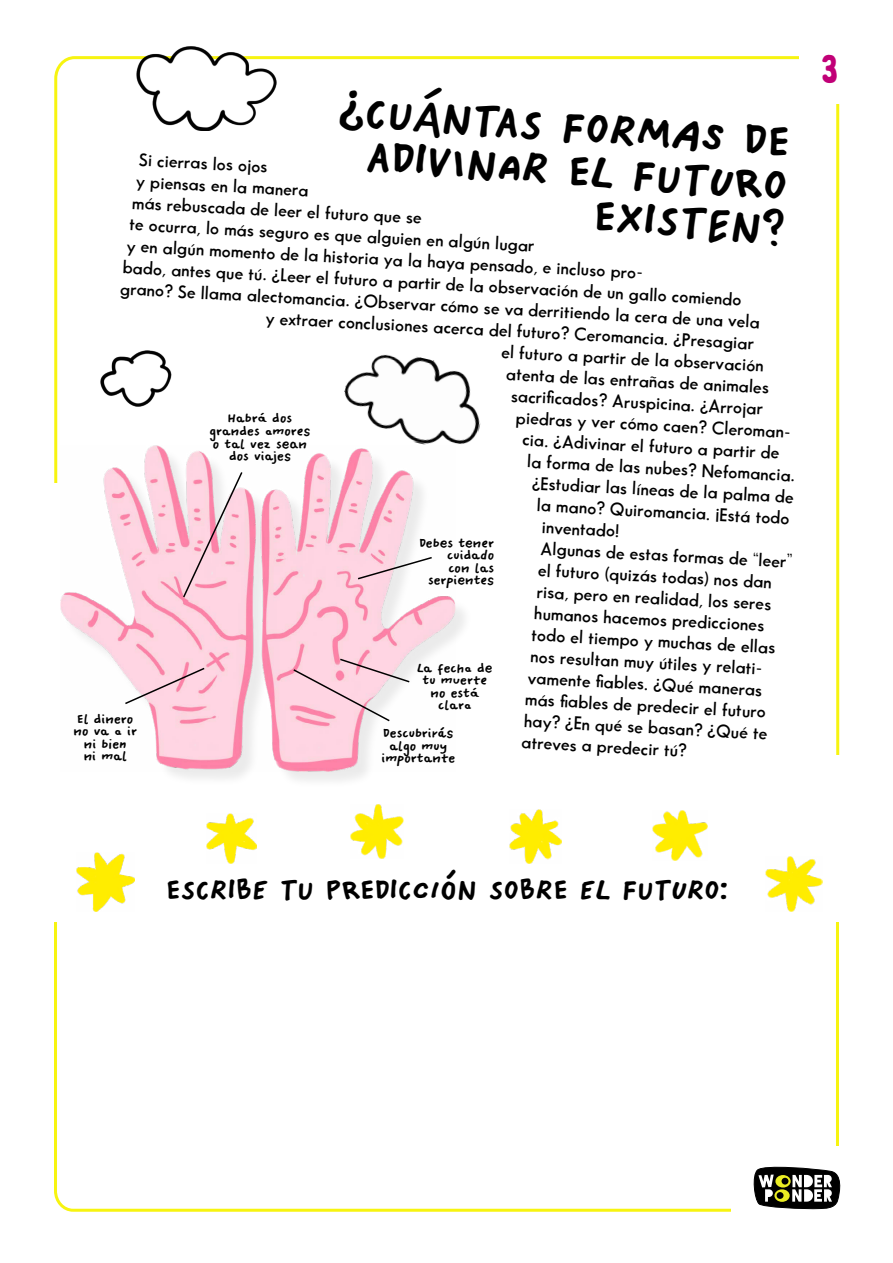
<style>
.page{position:relative;width:893px;height:1263px;background:#fff}
.page>*{position:absolute;margin:0;border:0;box-sizing:border-box;transform-origin:0 0}
.t1{font:39px "Bobby Jones Soft";color:#c10077}
.t2{font:37.5px/43.5px "Mr Orange";color:#000;text-align:right}
.t3{font:24px "Mr Orange";color:#000}
.t4{font:600 18px "Sans Serif FLF";color:#000}
.t5{font:10.5px/12.6px "Mr Orange";color:#000;text-align:center}
</style>
<div class="page">
<div style="left:63px;top:448px;width:410px;height:341px;background:#000;opacity:.08"></div>
<img style="left:60px;top:445px;width:395px;height:327px">
<img style="left:206px;top:813px;width:50px;height:51px">
<img style="left:76px;top:852px;width:59px;height:59px">
<img style="left:351px;top:804px;width:52px;height:54px">
<img style="left:510px;top:810px;width:51px;height:53px">
<img style="left:652px;top:811px;width:55px;height:50px">
<img style="left:765px;top:857px;width:57px;height:54px">
<img style="left:337px;top:354px;width:144px;height:102px">
<img style="left:136px;top:47px;width:140px;height:83px">
<img style="left:101px;top:351px;width:71px;height:55px">
<svg style="left:182px;top:470px;width:62px;height:129px;background:#f4cbd8"></svg>
<svg style="left:356px;top:556px;width:77px;height:24px"></svg>
<svg style="left:292px;top:657px;width:119px;height:66px;background:#f2ceda"></svg>
<svg style="left:123px;top:666px;width:83px;height:39px;background:#f3cdd9"></svg>
<svg style="left:753px;top:1166px;width:88px;height:43px"></svg>
<svg style="left:774px;top:1189px;width:16px;height:13px"></svg>
<div style="left:777px;top:1192px;width:6px;height:7px;background:#000;border-radius:50%"></div>
<svg style="left:775px;top:1175px;width:16px;height:12px"></svg>
<div style="left:781px;top:1178px;width:7px;height:6px;background:#000;border-radius:50%"></div>
<h2 class="t2" style="left:340px;top:90px;width:457px;rotate:4deg">¿CUÁNTAS FORMAS DE<br>ADIVINAR EL FUTURO<br>EXISTEN?</h2>
<p class="t4" style="left:139px;top:149px;width:130px;rotate:3deg">Si cierras los ojos</p>
<p class="t4" style="left:137px;top:171px;width:174px;rotate:3deg">y piensas en la manera</p>
<p class="t4" style="left:133px;top:192px;width:292px;rotate:3deg">más rebuscada de leer el futuro que se</p>
<p class="t4" style="left:130px;top:214px;width:407px;rotate:3deg">te ocurra, lo más seguro es que alguien en algún lugar</p>
<p class="t4" style="left:127px;top:235px;width:521px;rotate:3deg">y en algún momento de la historia ya la haya pensado, e incluso pro-</p>
<p class="t4" style="left:123px;top:257px;width:621px;rotate:3deg">bado, antes que tú. ¿Leer el futuro a partir de la observación de un gallo comiendo</p>
<p class="t4" style="left:121px;top:278px;width:642px;rotate:3deg">grano? Se llama alectomancia. ¿Observar cómo se va derritiendo la cera de una vela</p>
<p class="t4" style="left:266px;top:307px;width:490px;rotate:3deg">y extraer conclusiones acerca del futuro? Ceromancia. ¿Presagiar</p>
<p class="t4" style="left:502px;top:341px;width:264px;rotate:3deg">el futuro a partir de la observación</p>
<p class="t4" style="left:507px;top:363px;width:265px;rotate:3deg">atenta de las entrañas de animales</p>
<p class="t4" style="left:512px;top:385px;width:254px;rotate:3deg">sacrifi cados? Aruspicina. ¿Arrojar</p>
<p class="t4" style="left:516px;top:407px;width:279px;rotate:3deg">piedras y ver cómo caen? Cleroman-</p>
<p class="t4" style="left:523px;top:429px;width:259px;rotate:3deg">cia. ¿Adivinar el futuro a partir de</p>
<p class="t5" style="left:209px;top:412px;width:103px">Habrá dos grandes amores o tal vez sean dos viajes</p>
<p class="t4" style="left:528px;top:451px;width:270px;rotate:3deg">la forma de las nubes? Nefomancia.</p>
<p class="t4" style="left:533px;top:473px;width:264px;rotate:3deg">¿Estudiar las líneas de la palma de</p>
<p class="t4" style="left:537px;top:495px;width:255px;rotate:3deg">la mano? Quiromancia. ¡Está todo</p>
<p class="t4" style="left:542px;top:517px;width:79px;rotate:3deg">inventado!</p>
<p class="t4" style="left:541px;top:538px;width:253px;rotate:3deg">Algunas de estas formas de “leer”</p>
<p class="t5" style="left:419px;top:537px;width:76px;text-align:right">Debes tener cuidado<br>con las serpientes</p>
<p class="t4" style="left:538px;top:560px;width:236px;rotate:3deg">el futuro (quizás todas) nos dan</p>
<p class="t4" style="left:537px;top:581px;width:236px;rotate:3deg">risa, pero en realidad, los seres</p>
<p class="t4" style="left:535px;top:603px;width:232px;rotate:3deg">humanos hacemos predicciones</p>
<p class="t4" style="left:532px;top:624px;width:246px;rotate:3deg">todo el tiempo y muchas de ellas</p>
<p class="t4" style="left:531px;top:646px;width:236px;rotate:3deg">nos resultan muy útiles y relati-</p>
<p class="t4" style="left:528px;top:667px;width:236px;rotate:3deg">vamente fi ables. ¿Qué maneras</p>
<p class="t4" style="left:526px;top:689px;width:243px;rotate:3deg">más fi ables de predecir el futuro</p>
<p class="t5" style="left:417px;top:662px;width:77px">La fecha de tu muerte no está clara</p>
<p class="t5" style="left:73px;top:713px;width:65px">El dinero no va a ir ni bien<br>ni mal</p>
<p class="t4" style="left:525px;top:710px;width:245px;rotate:3deg">hay? ¿En qué se basan? ¿Qué te</p>
<p class="t4" style="left:522px;top:732px;width:167px;rotate:3deg">atreves a predecir tú?</p>
<p class="t5" style="left:381px;top:727px;width:75px">Descubrirás algo muy importante</p>
<h1 class="t1" style="left:821px;top:44px;width:20px">3</h1>
<h3 class="t3" style="left:166px;top:876px;width:564px">ESCRIBE TU PREDICCIÓN SOBRE EL FUTURO:</h3>
</div>
